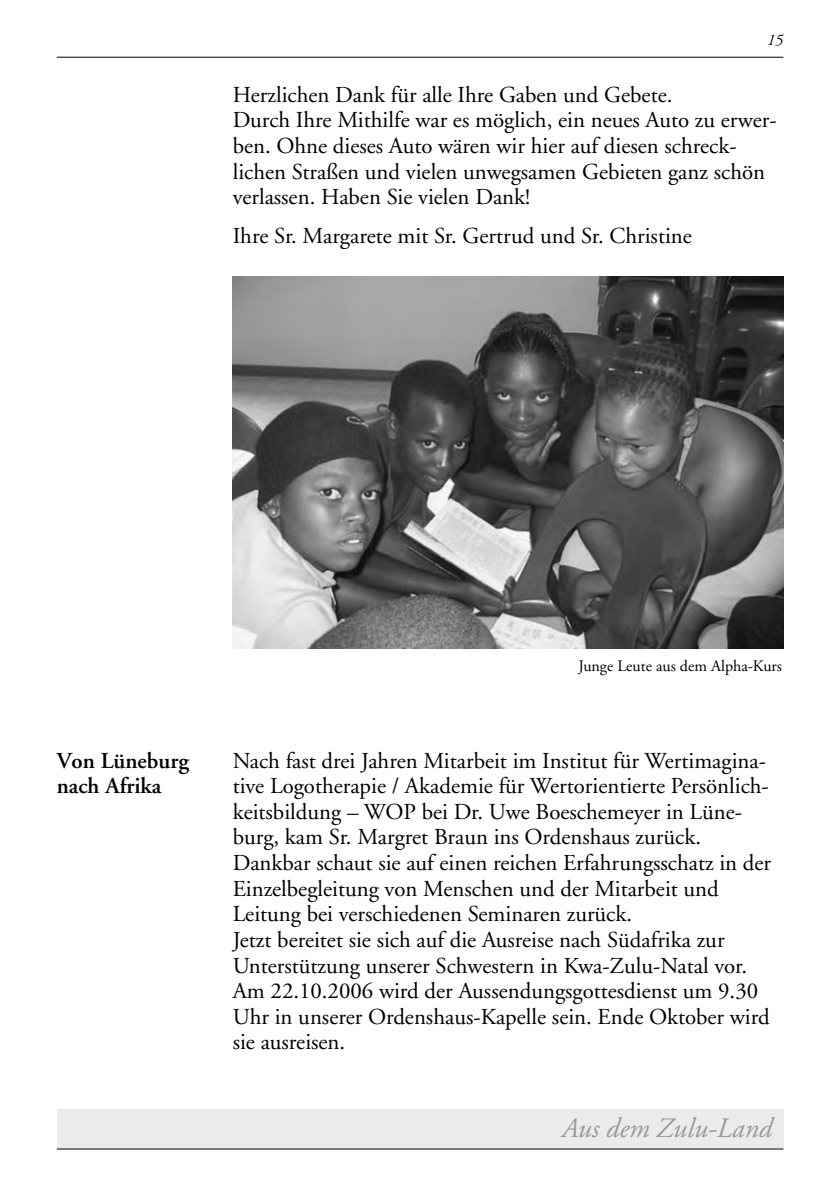
<style>
.page{position:relative;width:840px;height:1191px;background:#fff}
.page>*{position:absolute;margin:0;border:0;box-sizing:border-box;transform-origin:0 0}
.t1{font:italic 28px "Adobe Garamond";color:#999}
.t2{font:22.8px/25.6px "Adobe Garamond";color:#000}
.t3{font:600 22.8px/25.6px "Adobe Garamond";color:#000}
.t4{font:16px "Adobe Garamond";color:#000}
.t5{font:italic 16px "Adobe Garamond";color:#000}
</style>
<div class="page">
<hr style="left:57px;top:57px;width:725px;height:1px;background:#000">
<div style="left:57px;top:1108px;width:725px;height:40px;background:#ebebeb"></div>
<hr style="left:57px;top:1148px;width:725px;height:1px;background:#000">
<img style="left:232px;top:276px;width:551px;height:372px">
<p class="t5" style="left:766px;top:34px;width:17px">15</p>
<p class="t2" style="left:232px;top:84px;width:545px">Herzlichen Dank für alle Ihre Gaben und Gebete.<br>Durch Ihre Mithilfe war es möglich, ein neues Auto zu erwer&shy;ben. Ohne dieses Auto wären wir hier auf diesen schreck-<br>l ichen Straßen und vielen unwegsamen Gebieten ganz schön verlassen. Haben Sie vielen Dank!</p>
<p class="t2" style="left:232px;top:225px;width:460px">Ihre Sr. Margarete mit Sr. Gertrud und Sr. Christine</p>
<p class="t3" style="left:57px;top:749px;width:134px">Von Lüneburg nach Afrika</p>
<p class="t4" style="left:578px;top:659px;width:205px">Junge Leute aus dem Alpha-Kurs</p>
<p class="t2" style="left:232px;top:749px;width:539px">Nach fast drei Jahren Mitarbeit im Institut für Wertimagina&shy;tive Logotherapie / Akademie für Wertorientierte Persönlich&shy;keitsbildung – WOP bei Dr. Uwe Boeschemeyer in Lüne&shy;burg, kam Sr. Margret Braun ins Ordenshaus zurück.<br>Dankbar schaut sie auf einen reichen Erfahrungsschatz in der Einzelbegleitung von Menschen und der Mitarbeit und Leitung bei verschiedenen Seminaren zurück.<br>Jetzt bereitet sie sich auf die Ausreise nach Südafrika zur Unterstützung unserer Schwestern in Kwa-Zulu-Natal vor.<br>Am 22.10.2006 wird der Aussendungsgottesdienst um 9.30<br>Uhr in unserer Ordenshaus-Kapelle sein. Ende Oktober wird sie ausreisen.</p>
<p class="t1" style="left:561px;top:1117px;width:212px">Aus dem Zulu-Land</p>
</div>
